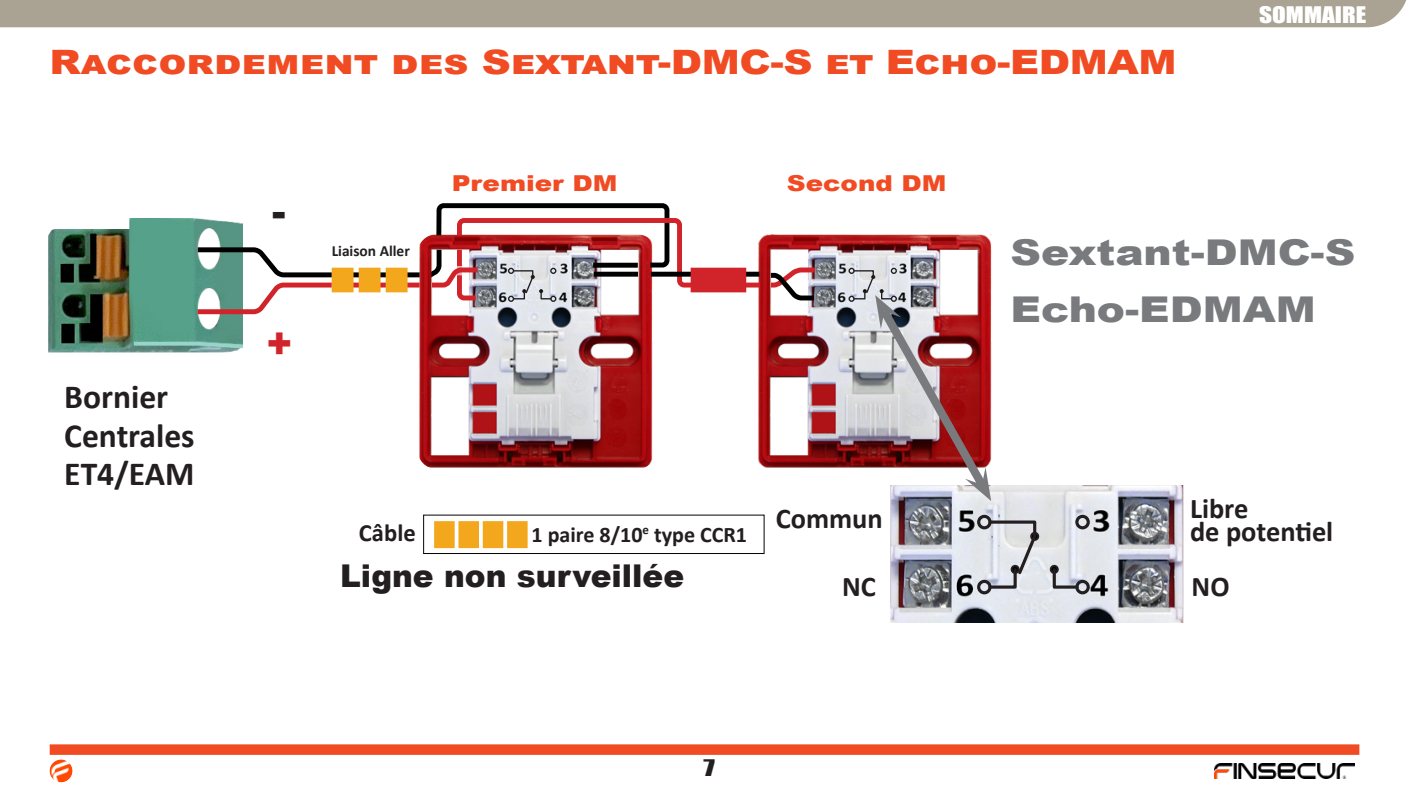
<style>
.page{position:relative;width:1409px;height:794px;background:#fff}
.page>*{position:absolute;margin:0;border:0;box-sizing:border-box;transform-origin:0 0}
.t1{font:900 40.95px "Arial";color:#d1232a}
.t2{font:900 40.95px "Arial";color:#231f20}
.t3{font:900 35.7px/56.7px "Arial";color:#787a7d;scale:1.19 1}
.t4{font:700 33.95px/38.9px "Calibri";color:#231f20}
._2018_TITRE_1_ROUGE{font:900 33.6px "Arial";letter-spacing:-.01em;color:#f04b22;scale:1.2 1}
.t5{font:900 31.5px "Arial";color:#231f20}
.t6{font:700 28.7px/23.1px "Calibri";color:#231f20}
.t7{font:700 24.85px "Calibri";color:#231f20}
.t8{font:700 22.4px "Calibri";color:#231f20}
.t9{font:900 22.05px "Arial";color:#f04b22;scale:1.19 1}
.t10{font:21px "Impact";color:#fff;scale:1.2 1}
.t11{font:21px "Impact";color:#231f20;scale:1.4 1}
.t12{font:700 15.4px "Calibri";color:#231f20}
</style>
<div class="page">
<img style="left:1214px;top:763px;width:141px;height:15px">
<img style="left:50px;top:759px;width:22px;height:23px;border-radius:11px">
<div style="left:50px;top:744px;width:1309px;height:11px;background:#f04b22"></div>
<div style="left:0;top:0;width:1407px;height:27px;background:#aaa394"></div>
<img style="left:417px;top:240px;width:236px;height:228px">
<img style="left:758px;top:234px;width:234px;height:234px">
<img style="left:890px;top:485px;width:294px;height:137px">
<div style="left:977px;top:515px;width:14px;height:14px;border:3px solid #231f20;border-radius:50%"></div>
<div style="left:1075px;top:515px;width:15px;height:14px;border:3px solid #231f20;border-radius:50%"></div>
<div style="left:1030px;top:532px;width:9px;height:9px;border:2px solid #231f20;border-radius:50%"></div>
<div style="left:1050px;top:565px;width:9px;height:9px;border:2px solid #231f20;border-radius:50%"></div>
<div style="left:977px;top:580px;width:14px;height:14px;border:3px solid #231f20;border-radius:50%"></div>
<div style="left:1075px;top:580px;width:15px;height:14px;border:3px solid #231f20;border-radius:50%"></div>
<svg style="left:1051px;top:566px;width:29px;height:24px"></svg>
<svg style="left:987px;top:519px;width:51px;height:71px;background:#c2c5c9"></svg>
<div style="left:848px;top:268px;width:7px;height:6px;border:1px solid #231f20;border-radius:50%"></div>
<div style="left:848px;top:296px;width:7px;height:6px;border:1px solid #231f20;border-radius:50%"></div>
<svg style="left:423px;top:203px;width:397px;height:100px"></svg>
<svg style="left:853px;top:268px;width:140px;height:233px"></svg>
<div style="left:594px;top:272px;width:44px;height:5px;background:#000"></div>
<div style="left:651px;top:272px;width:108px;height:5px;background:#000"></div>
<div style="left:691px;top:268px;width:55px;height:24px;background:#d1232a"></div>
<div style="left:423px;top:515px;width:341px;height:39px;border:1px solid #040503"></div>
<svg style="left:434px;top:521px;width:94px;height:27px;background:#f4b23a"></svg>
<img style="left:48px;top:218px;width:194px;height:135px">
<div style="left:344px;top:282px;width:76px;height:5px;background:#d1232a"></div>
<div style="left:343px;top:272px;width:77px;height:5px;background:#000"></div>
<svg style="left:193px;top:244px;width:215px;height:73px"></svg>
<p class="_2018_TITRE_1_ROUGE" style="left:50px;top:37px;width:941px">Raccordement des Sextant-DMC-S et Echo-EDMAM</p>
<p class="t2" style="left:272px;top:182px;width:15px">-</p>
<p class="t9" style="left:452px;top:167px;width:141px">Premier DM</p>
<p class="t9" style="left:787px;top:167px;width:136px">Second DM</p>
<p class="t10" style="left:1259px;top:-2px;width:91px">SOMMAIRE</p>
<p class="t4" style="left:64px;top:376px;width:132px">Bornier<br>Centrales<br>ET4/EAM</p>
<p class="t1" style="left:266px;top:314px;width:28px">+</p>
<p class="t12" style="left:332px;top:240px;width:80px">Liaison Aller</p>
<p class="t3" style="left:1011px;top:223px;width:291px">Sextant-DMC-S<br>Echo-EDMAM</p>
<p class="t7" style="left:359px;top:515px;width:58px">Câble</p>
<p class="t8" style="left:531px;top:518px;width:217px">1 paire 8/10<sup>e</sup> type CCR1</p>
<p class="t5" style="left:340px;top:553px;width:346px">Ligne non surveillée</p>
<p class="t6" style="left:776px;top:506px;width:109px">Commun</p>
<p class="t6" style="left:1190px;top:496px;width:145px">Libre<br>de potentiel</p>
<p class="t6" style="left:842px;top:574px;width:35px">NC</p>
<p class="t6" style="left:1191px;top:574px;width:39px">NO</p>
<p class="t11" style="left:704px;top:751px;width:10px">7</p>
</div>
